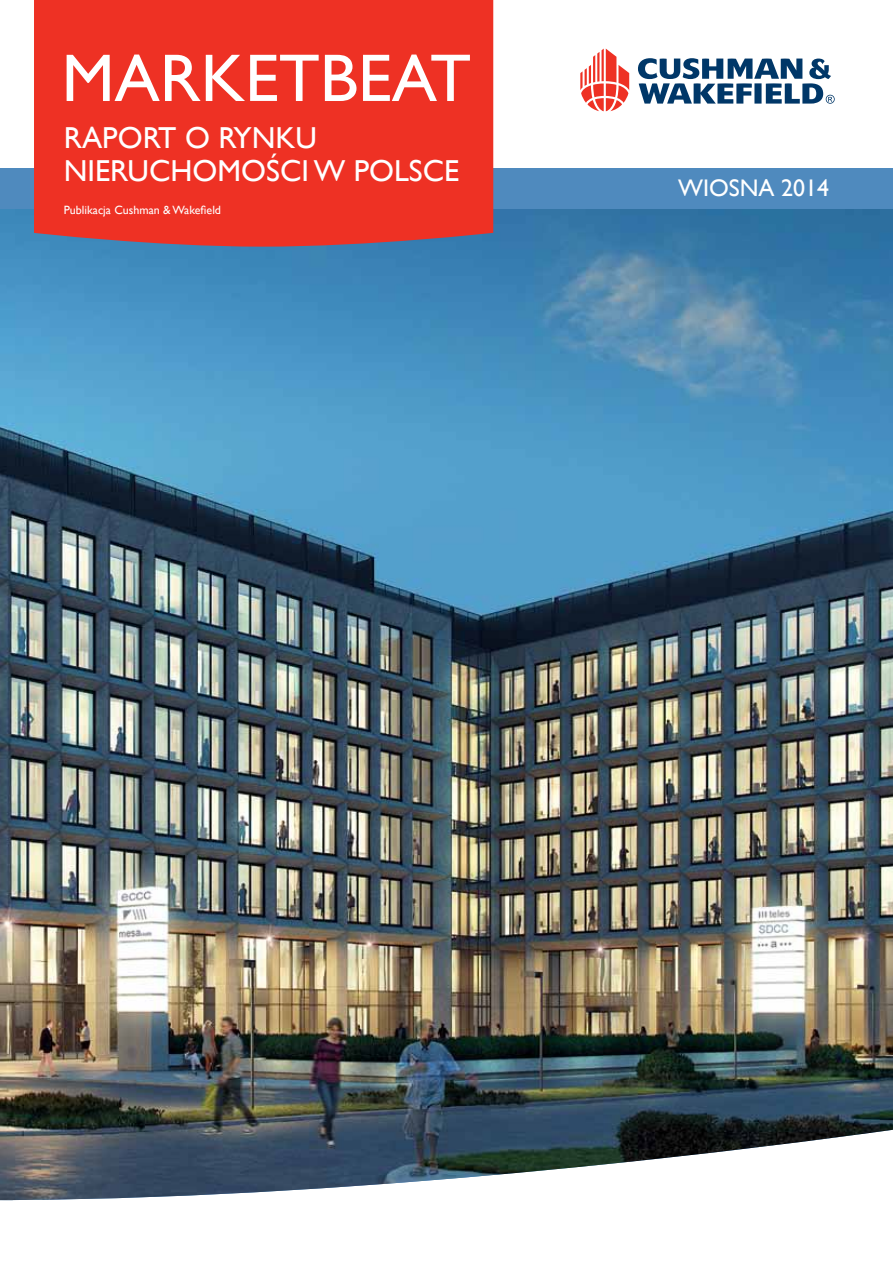
<style>
.page{position:relative;width:893px;height:1263px;background:#fff}
.page>*{position:absolute;margin:0;border:0;box-sizing:border-box;transform-origin:0 0}
.t1{font:67.65px "Gill Sans";color:#fff}
.t2{font:30.3px/33.3px "Gill Sans";color:#fff}
.t3{font:24px "Gill Sans";color:#fff}
.t4{font:12px "Gill Sans";color:#fff}
</style>
<div class="page">
<img style="left:0;top:208px;width:893px;height:992px">
<div style="left:0;top:168px;width:893px;height:40px;background:#4f8abe"></div>
<div style="left:34px;top:0;width:459px;height:247px;background:#ee3124"></div>
<svg style="left:580px;top:49px;width:49px;height:62px"></svg>
<svg style="left:638px;top:58px;width:197px;height:46px"></svg>
<h1 class="t1" style="left:62px;top:38px;width:296px">MARKETbeat</h1>
<p class="t2" style="left:64px;top:120px;width:397px">RAPORT O RYNKU<br>NIERUCHOMOŚCI W POLSCE</p>
<p class="t4" style="left:64px;top:203px;width:159px">Publikacja Cushman &amp; Wakefield</p>
<p class="t3" style="left:678px;top:174px;width:18px">wiosna</p>
<p class="t3" style="left:781px;top:174px;width:49px">2014</p>
</div>
